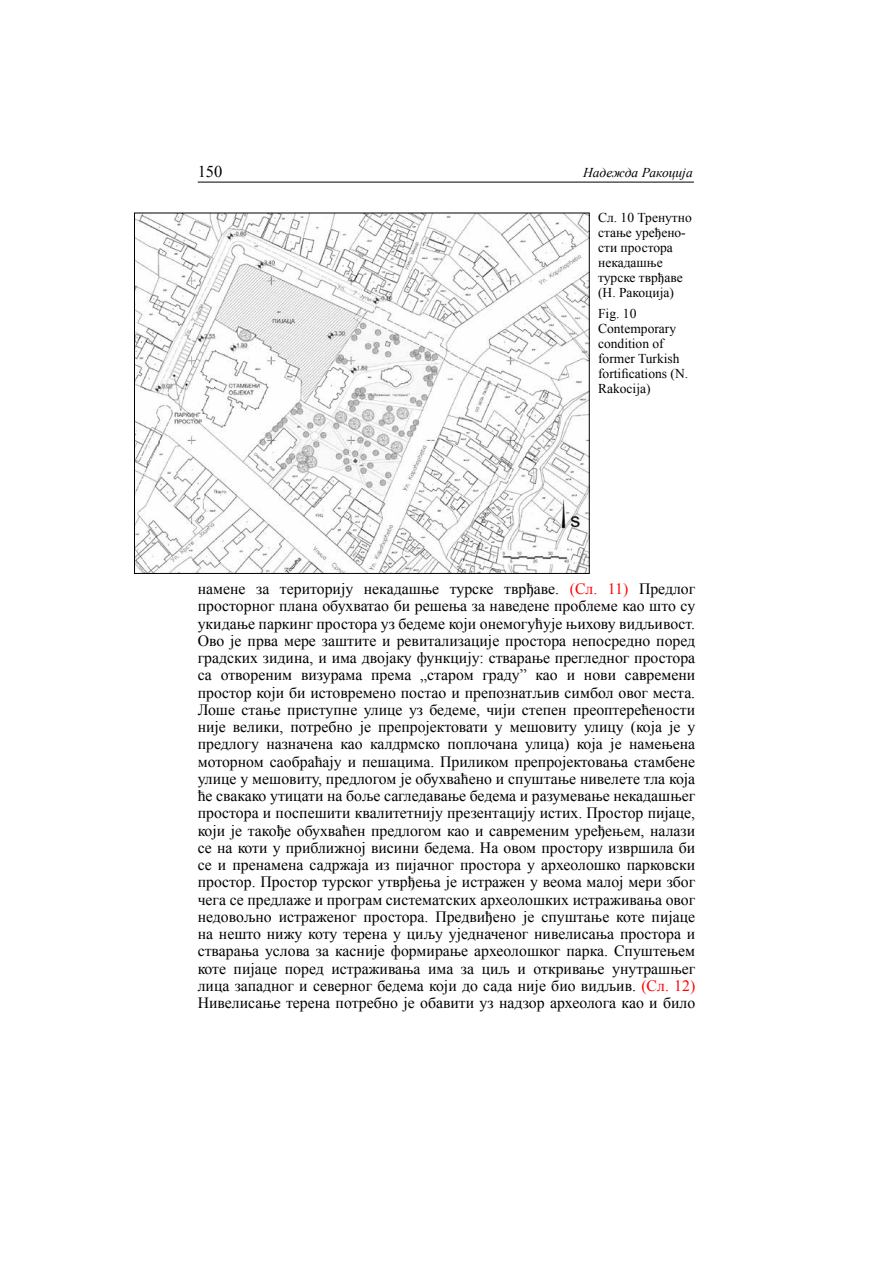
<style>
.page{position:relative;width:893px;height:1263px;background:#fff}
.page>*{position:absolute;margin:0;border:0;box-sizing:border-box;transform-origin:0 0}
.t1{font:16.5px "Times New Roman";color:#000}
.t2{font:15.75px/17.2px "Times New Roman";color:#000;text-align:justify}
.t3{font:13.5px/15px "Times New Roman";color:#000}
.t4{font:italic 13.5px "Times New Roman";color:#000}
.s1{color:#f00}
</style>
<div class="page">
<hr style="left:198px;top:182px;width:496px;height:1px;background:#000">
<img style="left:136px;top:215px;width:452px;height:357px">
<p class="t1" style="left:198px;top:161px;width:26px">150</p>
<p class="t4" style="left:583px;top:164px;width:111px">Надежда Ракоција</p>
<p class="t3" style="left:598px;top:210px;width:95px">Сл. 10 Тренутно стање уређено&shy;сти простора некадашње турске тврђаве (Н. Ракоција)</p>
<p class="t3" style="left:598px;top:306px;width:91px">Fig. 10<br>Contemporary condition of former Turkish fortifications (N.<br>Rakocija)</p>
<p class="t2" style="left:198px;top:580px;width:499px">намене за територију некадашње турске тврђаве. <span class="s1">(Сл. 11)</span> Предлог просторног плана обухватао би решења за наведене проблеме као што су укидање паркинг простора уз бедеме који онемогућује њихову видљивост.<br>Ово је прва мере заштите и ревитализације простора непосредно поред градских зидина, и има двојаку функцију: стварање прегледног простора са отвореним визурама према „старом граду” као и нови савремени простор који би истовремено постао и препознатљив симбол овог места.<br>Лоше стање приступне улице уз бедеме, чији степен преоптерећености није велики, потребно је препројектовати у мешовиту улицу (која је у предлогу назначена као калдрмско поплочана улица) која је намењена моторном саобраћају и пешацима. Приликом препројектовања стамбене улице у мешовиту, предлогом је обухваћено и спуштање нивелете тла која ће свакако утицати на боље сагледавање бедема и разумевање некадашњег простора и поспешити квалитетнију презентацију истих. Простор пијаце, који је такође обухваћен предлогом као и савременим уређењем, налази се на коти у приближној висини бедема. На овом простору извршила би се и пренамена садржаја из пијачног простора у археолошко парковски простор. Простор турског утврђења је истражен у веома малој мери због чега се предлаже и програм систематских археолошких истраживања овог недовољно истраженог простора. Предвиђено је спуштање коте пијаце на нешто нижу коту терена у циљу уједначеног нивелисања простора и стварања услова за касније формирање археолошког парка. Спуштењем коте пијаце поред истраживања има за циљ и откривање унутрашњег лица западног и северног бедема који до сада није био видљив. <span class="s1">(Сл. 12)<br></span>Нивелисање терена потребно је обавити уз надзор археолога као и било</p>
</div>
